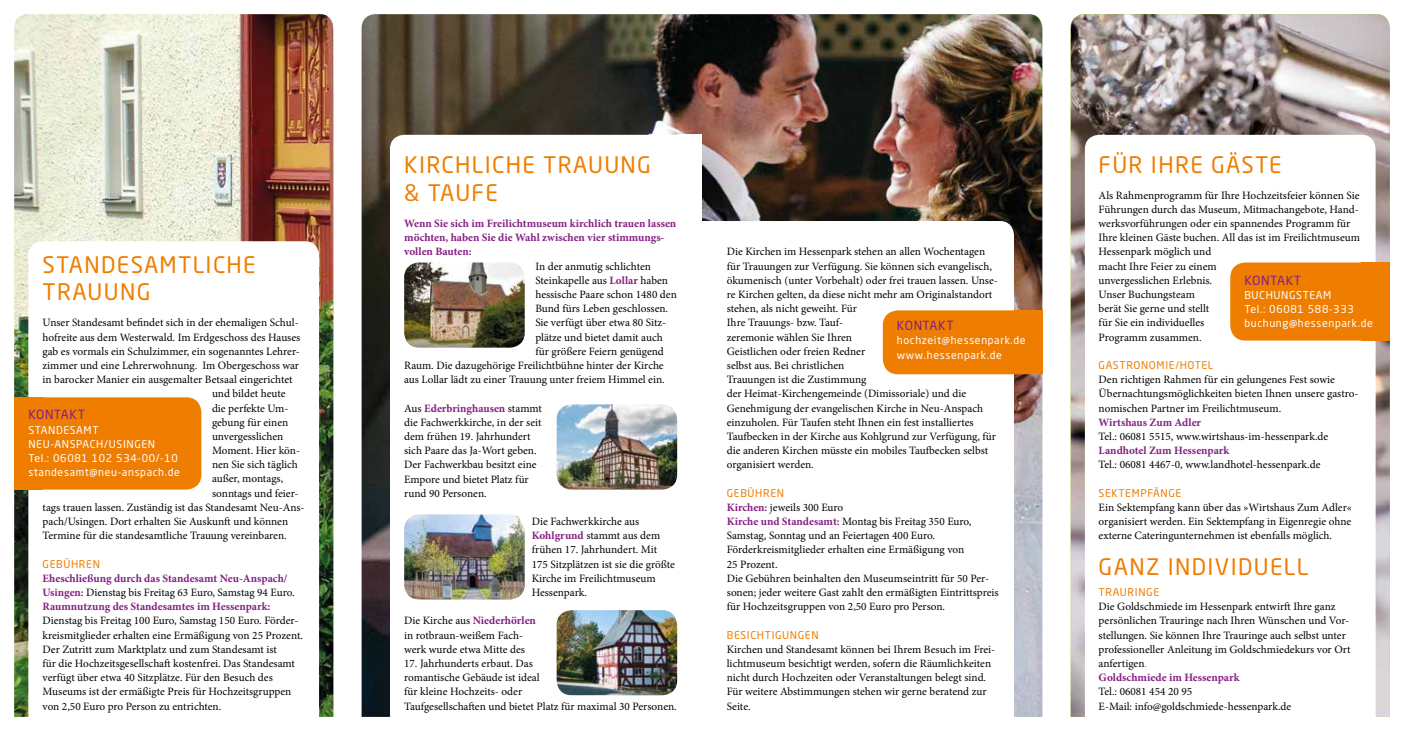
<style>
.page{position:relative;width:1404px;height:745px;background:#fff}
.page>*{position:absolute;margin:0;border:0;box-sizing:border-box;transform-origin:0 0}
.t1{font:22.5px/27.5px "Neo Sans Pro Cyr";letter-spacing:.06em;color:#ef7d00}
.t2{font:12.5px "Neo Sans Pro Cyr";letter-spacing:.035em;color:#831f82}
.t3{font:11.25px/14.1px "Minion Pro";color:#000}
.t4{font:700 11.25px/14.1px "Minion Pro";color:#831f82}
.t5{font:10.62px/14.1px "Neo Sans Pro Cyr";letter-spacing:.06em;color:#fff}
.t6{font:10.62px "Neo Sans Pro Cyr";letter-spacing:.06em;color:#ef7d00}
.s1{font-weight:400;color:#000}
.s2{font-weight:700;color:#831f82}
.s3{color:#52ae32}
</style>
<div class="page">
<img style="left:14px;top:14px;width:319px;height:702px">
<svg style="left:28px;top:241px;width:291px;height:476px"></svg>
<div style="left:14px;top:397px;width:29px;height:92px;background:#ef7d00"></div>
<img style="left:361px;top:14px;width:681px;height:702px">
<div style="left:390px;top:135px;width:312px;height:609px;background:#fff;border-radius:14px"></div>
<div style="left:677px;top:135px;width:25px;height:609px;background:#fff"></div>
<svg style="left:677px;top:221px;width:336px;height:495px"></svg>
<img style="left:404px;top:262px;width:120px;height:85px">
<img style="left:404px;top:514px;width:120px;height:85px">
<img style="left:556px;top:404px;width:121px;height:85px">
<img style="left:556px;top:610px;width:121px;height:84px">
<div style="left:14px;top:397px;width:187px;height:92px;background:#ef7d00;border-radius:15px"></div>
<img style="left:1070px;top:14px;width:319px;height:702px">
<svg style="left:1084px;top:135px;width:291px;height:582px"></svg>
<div style="left:1361px;top:262px;width:28px;height:78px;background:#ef7d00"></div>
<div style="left:1230px;top:262px;width:159px;height:78px;background:#ef7d00;border-radius:15px"></div>
<div style="left:1013px;top:310px;width:29px;height:64px;background:#ef7d00"></div>
<div style="left:882px;top:310px;width:160px;height:64px;background:#ef7d00;border-radius:15px"></div>
<h1 class="t1" style="left:43px;top:250px;width:215px">STANDESAMTLICHE<br>TRAUUNG</h1>
<p class="t3" style="left:43px;top:315px;width:257px">Unser Standesamt befindet sich in der ehemaligen Schul-</p>
<p class="t3" style="left:43px;top:330px;width:259px">hofreite aus dem Westerwald. Im Erdgeschoss des Hauses</p>
<p class="t3" style="left:43px;top:344px;width:259px">gab es vormals ein Schulzimmer, ein sogenanntes Lehrer-</p>
<p class="t3" style="left:43px;top:358px;width:258px">zimmer und eine Lehrerwohnung. Im Obergeschoss war</p>
<p class="t3" style="left:43px;top:372px;width:251px">in barocker Manier ein ausgemalter Betsaal eingerichtet</p>
<p class="t3" style="left:212px;top:386px;width:75px">und bildet heute</p>
<p class="t3" style="left:212px;top:400px;width:78px">die perfekte Um-</p>
<p class="t3" style="left:212px;top:415px;width:78px">gebung für einen</p>
<p class="t3" style="left:212px;top:429px;width:73px">unvergesslichen</p>
<p class="t3" style="left:212px;top:443px;width:89px">Moment. Hier kön-</p>
<p class="t3" style="left:212px;top:457px;width:87px">nen Sie sich täglich</p>
<p class="t3" style="left:212px;top:471px;width:73px">außer, montags,</p>
<p class="t3" style="left:212px;top:485px;width:88px">sonntags und feier-</p>
<p class="t3" style="left:43px;top:500px;width:262px">tags trauen lassen. Zuständig ist das Standesamt Neu-Ans-</p>
<p class="t3" style="left:43px;top:514px;width:247px">pach/Usingen. Dort erhalten Sie Auskunft und können</p>
<p class="t3" style="left:43px;top:528px;width:246px">Termine für die standesamtliche Trauung vereinbaren.</p>
<p class="t6" style="left:43px;top:557px;width:59px">GEBÜHREN</p>
<p class="t4" style="left:43px;top:570px;width:254px">Eheschließung durch das Standesamt Neu-Anspach/<br>Usingen: <span class="s1">Dienstag bis Freitag 63 Euro, Samstag 94 Euro.<br></span>Raumnutzung des Standesamtes im Hessenpark:</p>
<p class="t3" style="left:43px;top:613px;width:262px">Dienstag bis Freitag 100 Euro, Samstag 150 Euro. Förder&shy;kreismitglieder erhalten eine Ermäßigung von 25 Prozent.<br>Der Zutritt zum Marktplatz und zum Standesamt ist<br>für die Hochzeitsgesellschaft kostenfrei. Das Standesamt verfügt über etwa 40 Sitzplätze. Für den Besuch des Museums ist der ermäßigte Preis für Hochzeitsgruppen von 2,50 Euro pro Person zu entrichten.</p>
<p class="t2" style="left:28px;top:407px;width:58px">KONTAKT</p>
<p class="t5" style="left:28px;top:422px;width:153px">STANDESAMT<br>NEU-ANSPACH/USINGEN<br>Tel.: 06081 102 534-00/-10 standesamt@neu-anspach.de</p>
<h1 class="t1" style="left:404px;top:151px;width:248px">KIRCHLICHE TRAUUNG &amp; TAUFE</h1>
<p class="t4" style="left:404px;top:216px;width:273px">Wenn Sie sich im Freilichtmuseum kirchlich trauen lassen möchten, haben Sie die Wahl zwischen vier stimmungs&shy;vollen Bauten:</p>
<p class="t3" style="left:535px;top:259px;width:117px">In der anmutig schlichten</p>
<p class="t3" style="left:535px;top:273px;width:134px">Steinkapelle aus <span class="s2">Lollar</span> haben</p>
<p class="t3" style="left:535px;top:287px;width:143px">hessische Paare schon 1480 den</p>
<p class="t3" style="left:535px;top:301px;width:134px">Bund fürs Leben geschlossen.</p>
<p class="t3" style="left:535px;top:315px;width:132px">Sie verfügt über etwa 80 Sitz-</p>
<p class="t3" style="left:535px;top:330px;width:129px">plätze und bietet damit auch</p>
<p class="t3" style="left:535px;top:344px;width:130px">für größere Feiern genügend</p>
<p class="t3" style="left:404px;top:358px;width:261px">Raum. Die dazugehörige Freilichtbühne hinter der Kirche</p>
<p class="t3" style="left:404px;top:372px;width:262px">aus Lollar lädt zu einer Trauung unter freiem Himmel ein.</p>
<p class="t3" style="left:404px;top:400px;width:139px">Aus <span class="s2">Ederbringhausen</span> stammt die Fachwerkkirche, in der seit dem frühen 19. Jahrhundert sich Paare das Ja-Wort geben.<br>Der Fachwerkbau besitzt eine<br>Empore und bietet Platz für rund 90 Personen.</p>
<p class="t3" style="left:531px;top:514px;width:145px">Die Fachwerkkirche aus<br><span class="s2">Kohlgrund</span> stammt aus dem frühen 17. Jahrhundert. Mit<br>175 Sitzplätzen ist sie die größte<br>Kirche im Freilichtmuseum<br>Hessenpark.</p>
<p class="t3" style="left:404px;top:613px;width:133px">Die Kirche aus <span class="s2">Niederhörlen </span>in rotbraun-weißem Fach&shy;werk wurde etwa Mitte des</p>
<p class="t3" style="left:404px;top:656px;width:274px">17. Jahrhunderts erbaut. Das<br>romantische Gebäude ist ideal<br>für kleine Hochzeits- oder<br>Taufgesellschaften und bietet Platz für maximal 30 Personen.</p>
<h1 class="t1" style="left:1098px;top:151px;width:184px">FÜR IHRE GÄSTE</h1>
<p class="t3" style="left:1098px;top:188px;width:263px">Als Rahmenprogramm für Ihre Hochzeitsfeier können Sie Führungen durch das Museum, Mitmachangebote, Hand&shy;werksvorführungen oder ein spannendes Programm für Ihre kleinen Gäste buchen. All das ist im Freilichtmuseum Hessenpark möglich und<br>macht Ihre Feier zu einem<br>unvergesslichen Erlebnis.<br>Unser Buchungsteam<br>berät Sie gerne und stellt<br>für Sie ein individuelles<br>Programm zusammen.</p>
<p class="t6" style="left:1098px;top:358px;width:116px">GASTRONOMIE/HOTEL</p>
<p class="t3" style="left:1098px;top:372px;width:261px">Den richtigen Rahmen für ein gelungenes Fest sowie<br>Übernachtungsmöglichkeiten bieten Ihnen unsere gastro&shy;nomischen Partner im Freilichtmuseum.</p>
<p class="t4" style="left:1098px;top:414px;width:104px">Wirtshaus Zum Adler</p>
<p class="t3" style="left:1098px;top:429px;width:231px">Tel.: 06081 5515, www.wirtshaus-im-hessenpark.de</p>
<p class="t4" style="left:1098px;top:443px;width:132px">Landhotel Zum Hessenpark</p>
<p class="t3" style="left:1098px;top:457px;width:223px">Tel.: 06081 4467-0, www.landhotel-hessenpark.de</p>
<p class="t6" style="left:1098px;top:486px;width:84px">SEKTEMPFÄNGE</p>
<p class="t3" style="left:1098px;top:500px;width:255px;text-align:justify">Ein Sektempfang kann über das »Wirtshaus Zum Adler« organisiert werden. Ein Sektempfang in Eigenregie ohne externe Cateringunternehmen ist ebenfalls möglich.</p>
<h1 class="t1" style="left:1098px;top:552px;width:211px">GANZ INDIVIDUELL</h1>
<p class="t6" style="left:1098px;top:585px;width:62px">TRAURINGE</p>
<p class="t3" style="left:1098px;top:599px;width:253px">Die Goldschmiede im Hessenpark entwirft Ihre ganz persönlichen Trauringe nach Ihren Wünschen und Vor&shy;stellungen. Sie können Ihre Trauringe auch selbst unter professioneller Anleitung im Goldschmiedekurs vor Ort anfertigen<span class="s3">.<br></span><span class="s2">Goldschmiede im Hessenpark</span></p>
<p class="t3" style="left:1098px;top:684px;width:194px">Tel.: 06081 454 20 95<br>E-Mail: info@goldschmiede-hessenpark.de</p>
<p class="t3" style="left:726px;top:245px;width:272px">Die Kirchen im Hessenpark stehen an allen Wochentagen für Trauungen zur Verfügung. Sie können sich evangelisch, ökumenisch (unter Vorbehalt) oder frei trauen lassen. Unse&shy;re Kirchen gelten, da diese nicht mehr am Originalstandort stehen, als nicht geweiht. Für<br>Ihre Trauungs- bzw. Tauf-<br>zeremonie wählen Sie Ihren<br>Geistlichen oder freien Redner<br>selbst aus. Bei christlichen<br>Trauungen ist die Zustimmung<br>der Heimat-Kirchengemeinde (Dimissoriale) und die Genehmigung der evangelischen Kirche in Neu-Anspach einzuholen. Für Taufen steht Ihnen ein fest installiertes Taufbecken in der Kirche aus Kohlgrund zur Verfügung, für die anderen Kirchen müsste ein mobiles Taufbecken selbst organisiert werden.</p>
<p class="t6" style="left:726px;top:486px;width:59px">GEBÜHREN</p>
<p class="t3" style="left:726px;top:500px;width:273px"><span class="s2">Kirchen:</span> jeweils 300 Euro<br><span class="s2">Kirche und Standesamt:</span> Montag bis Freitag 350 Euro, Samstag, Sonntag und an Feiertagen 400 Euro.<br>Förderkreismitglieder erhalten eine Ermäßigung von<br>25 Prozent.<br>Die Gebühren beinhalten den Museumseintritt für 50 Per&shy;sonen; jeder weitere Gast zahlt den ermäßigten Eintrittspreis für Hochzeitsgruppen von 2,50 Euro pro Person.</p>
<p class="t6" style="left:726px;top:627px;width:93px">BESICHTIGUNGEN</p>
<p class="t3" style="left:726px;top:641px;width:270px">Kirchen und Standesamt können bei Ihrem Besuch im Frei&shy;lichtmuseum besichtigt werden, sofern die Räumlichkeiten nicht durch Hochzeiten oder Veranstaltungen belegt sind.<br>Für weitere Abstimmungen stehen wir gerne beratend zur Seite.</p>
<p class="t2" style="left:1244px;top:272px;width:58px">KONTAKT</p>
<p class="t5" style="left:1244px;top:287px;width:111px">BUCHUNGSTEAM<br>Tel.: 06081 588-333</p>
<p class="t2" style="left:896px;top:317px;width:58px">KONTAKT</p>
<p class="t5" style="left:1244px;top:316px;width:130px">buchung@hessenpark.de</p>
<p class="t5" style="left:896px;top:333px;width:130px">hochzeit@hessenpark.de www.hessenpark.de</p>
</div>
